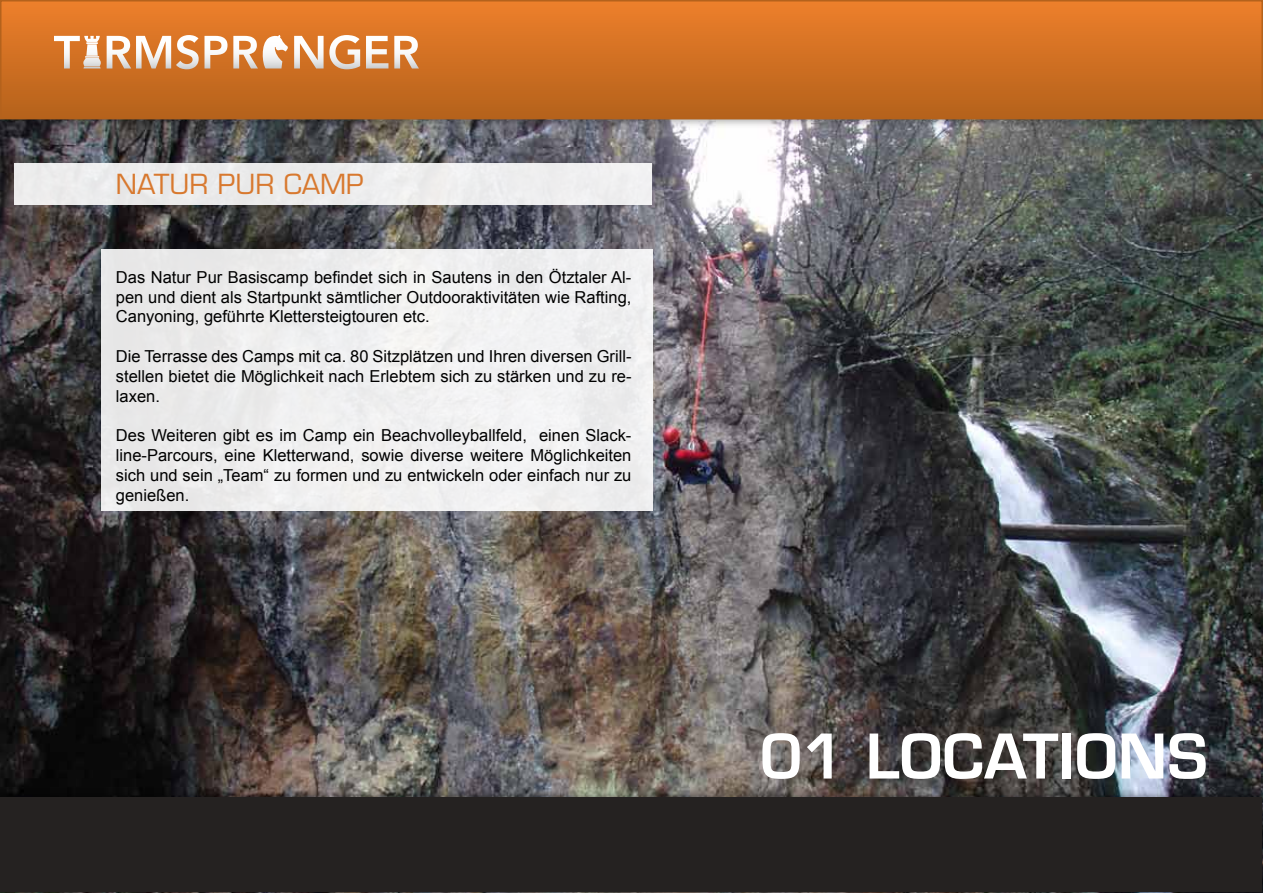
<style>
.page{position:relative;width:1263px;height:893px;background:#fff}
.page>*{position:absolute;margin:0;border:0;box-sizing:border-box;transform-origin:0 0}
.t1{font:600 60px "Eurostile LT Std";color:#fff}
.t2{font:27px "Eurostile LT Std";color:#d8792f}
.t3{font:16.5px/19.8px "Arial";color:#000;text-align:justify}
</style>
<div class="page">
<img style="left:0;top:129px;width:1263px;height:658px">
<div style="left:0;top:787px;width:1263px;height:106px;background:#000;opacity:.5"></div>
<div style="left:1px;top:797px;width:1261px;height:95px;background:#252221"></div>
<div style="left:14px;top:163px;width:638px;height:41px;background:#ededed"></div>
<div style="left:101px;top:249px;width:551px;height:262px;background:#eeeeef"></div>
<div style="left:0;top:0;width:1263px;height:129px;background:#000;opacity:.5"></div>
<div style="left:1px;top:1px;width:1261px;height:118px;background:linear-gradient(to bottom,#ed7f2b,#b5621b)"></div>
<div style="left:0;top:0;width:1263px;height:119px;border:2px solid #b4621c"></div>
<svg style="left:54px;top:36px;width:47px;height:33px"></svg>
<svg style="left:107px;top:35px;width:120px;height:34px"></svg>
<svg style="left:233px;top:35px;width:55px;height:34px"></svg>
<svg style="left:294px;top:35px;width:66px;height:34px"></svg>
<svg style="left:366px;top:36px;width:22px;height:33px"></svg>
<svg style="left:394px;top:36px;width:25px;height:33px"></svg>
<h2 class="t2" style="left:116px;top:168px;width:250px">NATUR PUR CAMP</h2>
<p class="t3" style="left:116px;top:267px;width:517px">Das Natur Pur Basiscamp befindet sich in Sautens in den Ötztaler Al&shy;pen und dient als Startpunkt sämtlicher Outdooraktivitäten wie Rafting, Canyoning, geführte Klettersteigtouren etc.</p>
<p class="t3" style="left:116px;top:346px;width:517px">Die Terrasse des Camps mit ca. 80 Sitzplätzen und Ihren diversen Grill&shy;stellen bietet die Möglichkeit nach Erlebtem sich zu stärken und zu re&shy;laxen.</p>
<p class="t3" style="left:116px;top:426px;width:517px">Des Weiteren gibt es im Camp ein Beachvolleyballfeld, einen Slack&shy;line-Parcours, eine Kletterwand, sowie diverse weitere Möglichkeiten sich und sein „Team“ zu formen und zu entwickeln oder einfach nur zu genießen.</p>
<h1 class="t1" style="left:760px;top:719px;width:449px">01 LOCATIONS</h1>
</div>
